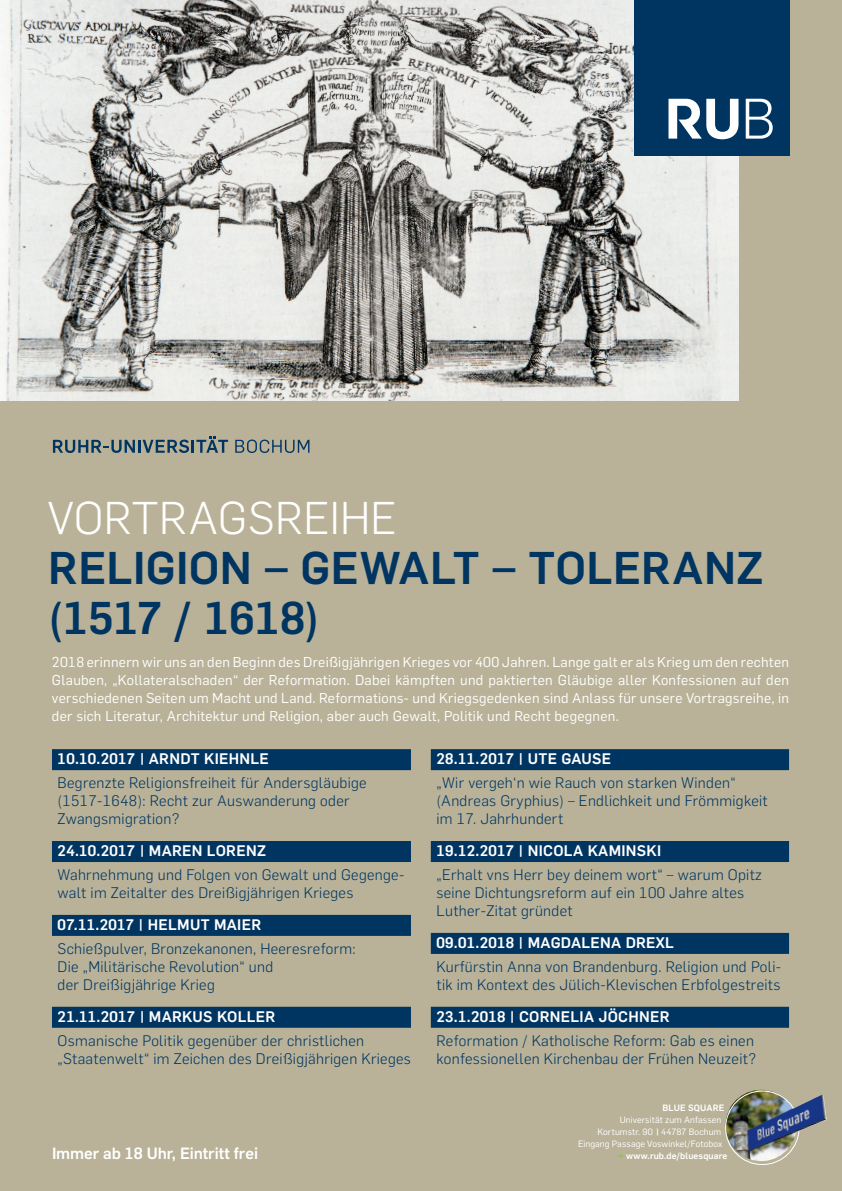
<style>
.page{position:relative;width:842px;height:1191px;background:#b9b298}
.page>*{position:absolute;margin:0;border:0;box-sizing:border-box;transform-origin:0 0}
.t1{font:700 45px/50px "Rub Flama";letter-spacing:.005em;color:#003562}
.t2{font:300 45px "Rub Flama";letter-spacing:.005em;color:#fff}
.t3{font:700 16px "Rub Flama";letter-spacing:-.005em;color:#fff}
.t4{font:300 15px/18px "Rub Flama";letter-spacing:.02em;color:#003562}
.t5{font:700 15px "Rub Flama";letter-spacing:.02em;color:#fff}
.t6{font:14px/18px "Rub Flama";letter-spacing:.02em;color:#fff;text-align:justify}
.t7{font:9px/12px "Rub Flama";letter-spacing:.01em;color:#fff;text-align:right}
.t8{font:700 9px "Rub Flama";letter-spacing:.01em;color:#fff}
.s1{font-weight:700}
.s2{color:#8bc63e}
</style>
<div class="page">
<img style="left:0;top:0;width:738px;height:401px">
<div style="left:634px;top:0;width:156px;height:156px;background:#003562"></div>
<svg style="left:746px;top:99px;width:27px;height:40px"></svg>
<svg style="left:668px;top:99px;width:70px;height:40px"></svg>
<svg style="left:235px;top:439px;width:74px;height:14px"></svg>
<svg style="left:53px;top:436px;width:175px;height:17px"></svg>
<div style="left:52px;top:749px;width:359px;height:21px;background:#003562"></div>
<div style="left:52px;top:841px;width:359px;height:21px;background:#003562"></div>
<div style="left:52px;top:915px;width:359px;height:21px;background:#003562"></div>
<div style="left:52px;top:1006px;width:359px;height:21px;background:#003562"></div>
<div style="left:431px;top:749px;width:358px;height:21px;background:#003562"></div>
<div style="left:431px;top:841px;width:358px;height:21px;background:#003562"></div>
<div style="left:431px;top:933px;width:358px;height:21px;background:#003562"></div>
<div style="left:431px;top:1006px;width:358px;height:21px;background:#003562"></div>
<img style="left:725px;top:1089px;width:70px;height:73px">
<img style="left:761px;top:1094px;width:65px;height:52px">
<h1 class="t2" style="left:48px;top:488px;width:351px">VORTRAGSREIHE</h1>
<h1 class="t1" style="left:48px;top:540px;width:717px">RELIGION – GEWALT – TOLERANZ (1517 / 1618)</h1>
<p class="t6" style="left:52px;top:652px;width:739px">2018 erinnern wir uns an den Beginn des Dreißigjährigen Krieges vor 400 Jahren. Lange galt er als Krieg um den rechten Glauben, „Kollateralschaden“ der Reformation. Dabei kämpften und paktierten Gläubige aller Konfessionen auf den verschiedenen Seiten um Macht und Land. Reformations- und Kriegsgedenken sind Anlass für unsere Vortragsreihe, in der sich Literatur, Architektur und Religion, aber auch Gewalt, Politik und Recht begegnen.</p>
<p class="t5" style="left:58px;top:748px;width:213px">10.10.2017 | ARNDT KIEHNLE</p>
<p class="t4" style="left:58px;top:773px;width:311px">Begrenzte Religionsfreiheit für Andersgläubige (1517-1648): Recht zur Auswanderung oder<br>Zwangsmigration?</p>
<p class="t5" style="left:58px;top:840px;width:210px">24.10.2017 | MAREN LORENZ</p>
<p class="t4" style="left:58px;top:865px;width:348px">Wahrnehmung und Folgen von Gewalt und Gegenge&shy;walt im Zeitalter des Dreißigjährigen Krieges</p>
<p class="t5" style="left:58px;top:914px;width:205px">07.11.2017 | HELMUT MAIER</p>
<p class="t4" style="left:58px;top:938px;width:300px">Schießpulver, Bronzekanonen, Heeresreform:<br>Die „Militärische Revolution“ und<br>der Dreißigjährige Krieg</p>
<p class="t5" style="left:58px;top:1006px;width:219px">21.11.2017 | MARKUS KOLLER</p>
<p class="t4" style="left:58px;top:1030px;width:355px">Osmanische Politik gegenüber der christlichen „Staatenwelt“ im Zeichen des Dreißigjährigen Krieges</p>
<p class="t5" style="left:436px;top:748px;width:176px">28.11.2017 | UTE GAUSE</p>
<p class="t4" style="left:436px;top:773px;width:333px">„Wir vergeh‘n wie Rauch von starken Winden“ (Andreas Gryphius) – Endlichkeit und Frömmigkeit im 17. Jahrhundert</p>
<p class="t5" style="left:436px;top:840px;width:226px">19.12.2017 | NICOLA KAMINSKI</p>
<p class="t4" style="left:436px;top:865px;width:327px">„Erhalt vns Herr bey deinem wort“ – warum Opitz seine Dichtungsreform auf ein 100 Jahre altes<br>Luther-Zitat gründet</p>
<p class="t5" style="left:436px;top:932px;width:239px">09.01.2018 | MAGDALENA DREXL</p>
<p class="t4" style="left:436px;top:956px;width:346px">Kurfürstin Anna von Brandenburg. Religion und Poli&shy;tik im Kontext des Jülich-Klevischen Erbfolgestreits</p>
<p class="t5" style="left:436px;top:1006px;width:235px">23.1.2018 | CORNELIA JÖCHNER</p>
<p class="t4" style="left:436px;top:1030px;width:321px">Reformation / Katholische Reform: Gab es einen konfessionellen Kirchenbau der Frühen Neuzeit?</p>
<p class="t3" style="left:52px;top:1142px;width:208px">Immer ab 18 Uhr, Eintritt frei</p>
<p class="t8" style="left:663px;top:1101px;width:63px">BLUE SQUARE</p>
<p class="t7" style="left:578px;top:1113px;width:146px">Universität zum Anfassen<br>Kortumstr. 90 <span class="s1">|</span> 44787 Bochum<br>Eingang Passage Voswinkel/Fotobox</p>
<p class="t8" style="left:617px;top:1149px;width:112px"><span class="s2">→</span> www.rub.de/bluesquare</p>
</div>
